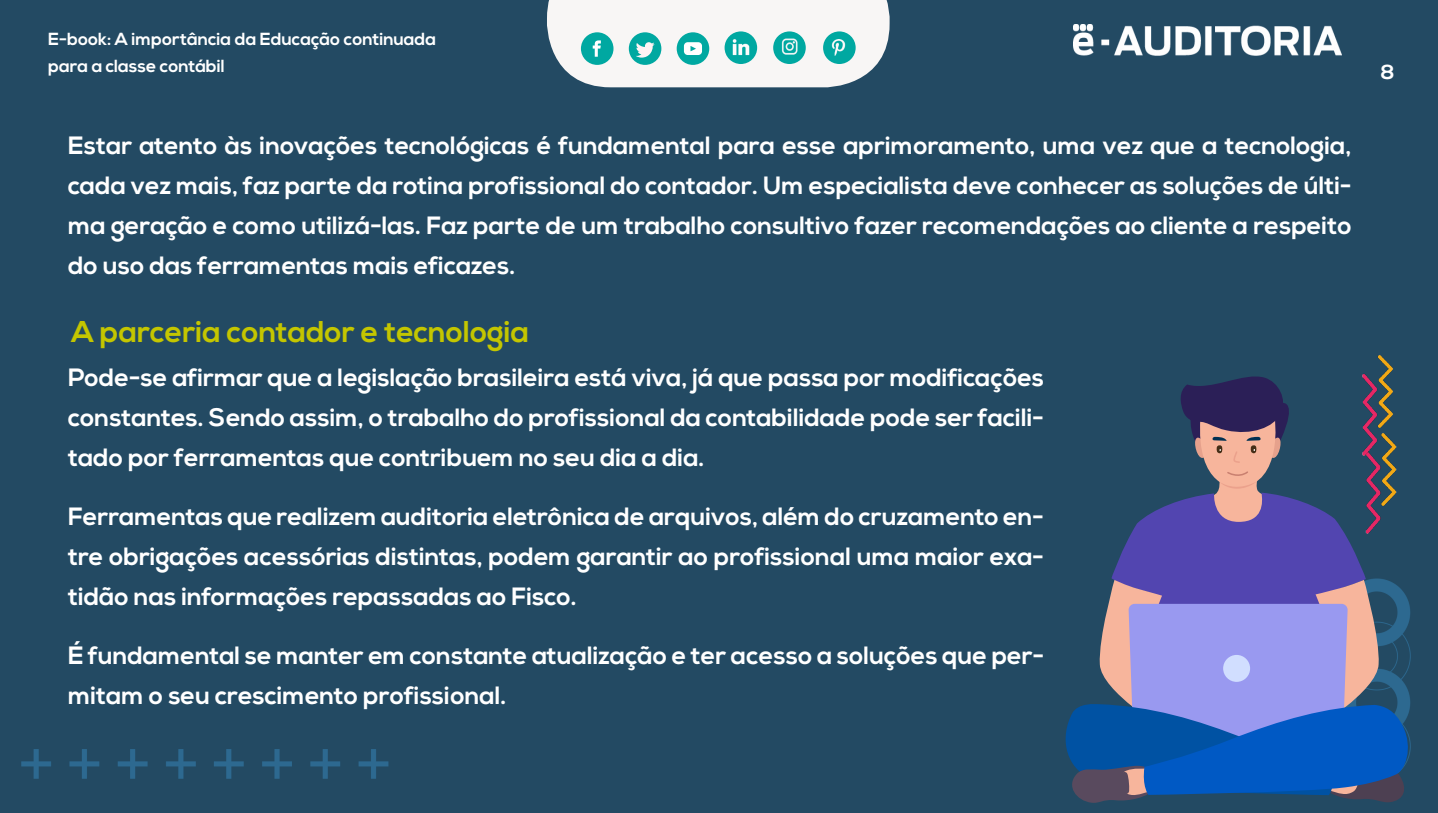
<style>
.page{position:relative;width:1438px;height:813px;background:#fff}
.page>*{position:absolute;margin:0;border:0;box-sizing:border-box;transform-origin:0 0}
.t1{font:700 30px "Nexa";color:#c4c600}
.t2{font:700 25px/40px "Nexa";color:#fff;text-align:justify}
.t3{font:700 20.38px "Nexa";color:#fff}
.t4{font:700 17.5px/27.5px "Nexa";color:#fff}
</style>
<div class="page">
<div style="left:0;top:0;width:1438px;height:812px;background:#234a63"></div>
<svg style="left:547px;top:0;width:342px;height:87px"></svg>
<div style="left:773px;top:31px;width:32px;height:33px;background:#00a8a1;border-radius:50%"></div>
<img style="left:781px;top:39px;width:17px;height:15px">
<div style="left:823px;top:31px;width:32px;height:33px;background:#00a8a1;border-radius:50%"></div>
<img style="left:831px;top:40px;width:15px;height:16px">
<img style="left:1073px;top:25px;width:268px;height:30px">
<svg style="left:1111px;top:492px;width:254px;height:88px;background:#4945a2"></svg>
<svg style="left:1059px;top:580px;width:354px;height:223px;background:#5570b3"></svg>
<div style="left:1223px;top:655px;width:27px;height:26px;background:#d1deff;border-radius:50%"></div>
<svg style="left:1178px;top:371px;width:119px;height:155px;background:#665b79"></svg>
<img style="left:1322px;top:429px;width:106px;height:107px">
<img style="left:1318px;top:352px;width:107px;height:106px">
<p class="t4" style="left:48px;top:26px;width:389px">E-book: A importância da Educação continuada para a classe contábil</p>
<p class="t2" style="left:68px;top:127px;width:1285px">Estar atento às inovações tecnológicas é fundamental para esse aprimoramento, uma vez que a tecnologia, cada vez mais, faz parte da rotina profissional do contador. Um especialista deve conhecer as soluções de últi&shy;ma geração e como utilizá-las. Faz parte de um trabalho consultivo fazer recomendações ao cliente a respeito do uso das ferramentas mais eficazes.</p>
<p class="t1" style="left:71px;top:314px;width:459px">A parceria contador e tecnologia</p>
<p class="t2" style="left:68px;top:358px;width:977px">Pode-se afirmar que a legislação brasileira está viva, já que passa por modificações constantes. Sendo assim, o trabalho do profissional da contabilidade pode ser facili&shy;tado por ferramentas que contribuem no seu dia a dia.</p>
<p class="t2" style="left:68px;top:497px;width:977px">Ferramentas que realizem auditoria eletrônica de arquivos, além do cruzamento en&shy;tre obrigações acessórias distintas, podem garantir ao profissional uma maior exa&shy;tidão nas informações repassadas ao Fisco.</p>
<p class="t2" style="left:68px;top:635px;width:977px">É fundamental se manter em constante atualização e ter acesso a soluções que per&shy;mitam o seu crescimento profissional.</p>
<p class="t3" style="left:1380px;top:60px;width:15px">8</p>
</div>
